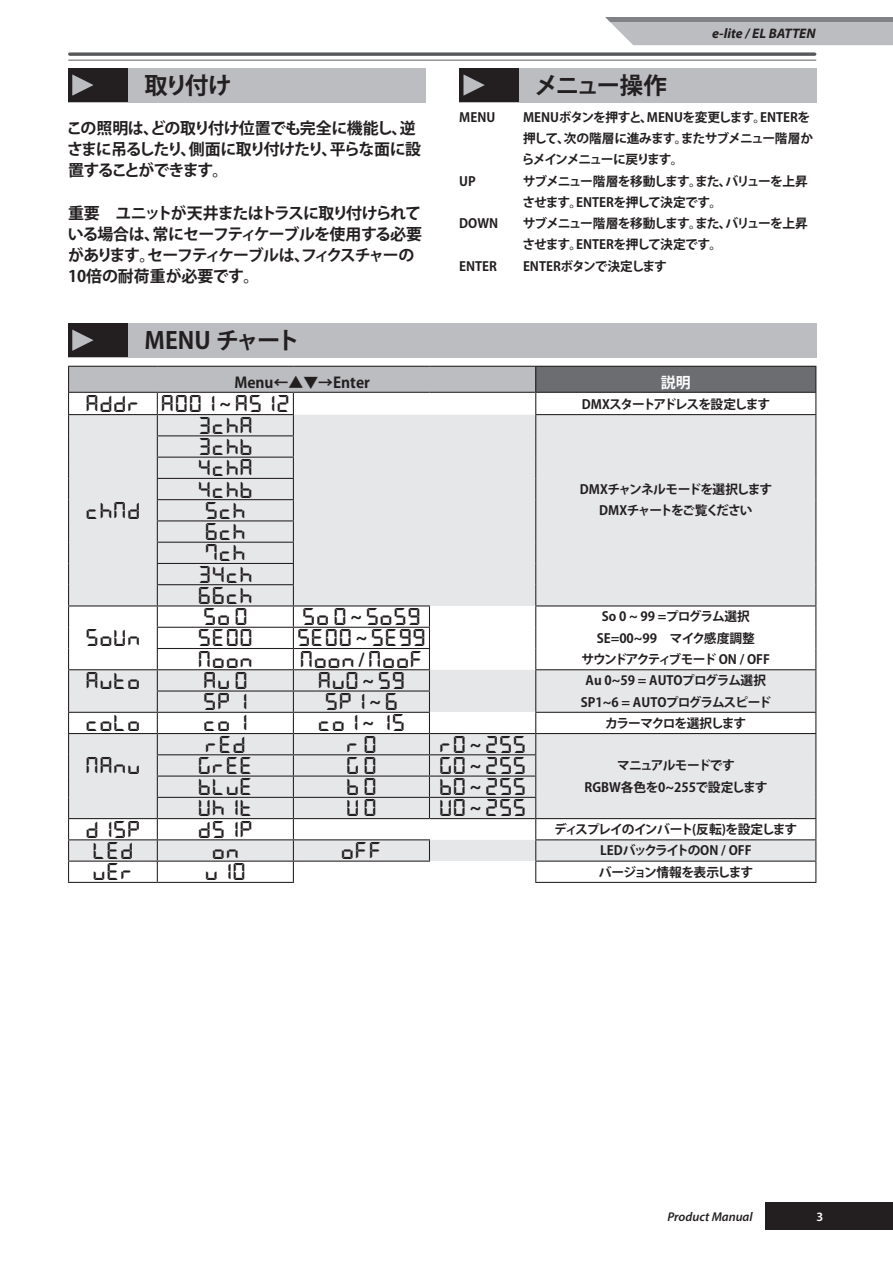
<style>
.page{position:relative;width:893px;height:1263px;background:#fff}
.page>*{position:absolute;margin:0;border:0;box-sizing:border-box;transform-origin:0 0}
.t1{font:700 23.4px "Koz Go Pro";letter-spacing:-.09em;color:#231f20}
.t2{font:700 23.4px "Koz Go Pro";letter-spacing:-.05em;color:#231f20}
.t3{font:700 16.95px/21.3px "DSEG7 Classic";color:#231f20;text-align:center}
.t4{font:700 15.9px/21.3px "Koz Go Pro";letter-spacing:-.06em;color:#231f20}
.t5{font:700 14.85px "Koz Go Pro";color:#231f20}
.t6{font:700 14.85px "Koz Go Pro";color:#fff}
.t7{font:italic 700 13.8px "Myriad Pro";color:#231f20}
.t8{font:700 12.75px/21.3px "Koz Go Pro";letter-spacing:-.05em;color:#231f20;text-align:center}
.t9{font:700 12.75px/21.3px "Koz Go Pro";letter-spacing:-.08em;color:#231f20;text-align:center}
.t10{font:700 12.75px "Koz Go Pro";letter-spacing:-.02em;color:#231f20}
.t11{font:700 12.75px "Koz Go Pro";letter-spacing:-.01em;color:#231f20}
.t12{font:italic 600 12.75px "Myriad Pro";color:#231f20}
.t13{font:600 12.75px "Myriad Pro";color:#fff}
.s1{font-family:"Koz Go Pro"}
</style>
<div class="page">
<svg style="left:70px;top:52px;width:745px;height:4px;background:#6f7072"></svg>
<hr style="left:69px;top:60px;width:747px;height:1px;background:#808285">
<svg style="left:605px;top:17px;width:288px;height:28px;background:#b4b5b8"></svg>
<div style="left:765px;top:1202px;width:128px;height:28px;background:#231f20"></div>
<hr style="left:68px;top:366px;width:89px;height:1px;background:#231f20">
<hr style="left:157px;top:366px;width:136px;height:1px;background:#231f20">
<hr style="left:293px;top:366px;width:136px;height:1px;background:#231f20">
<hr style="left:429px;top:366px;width:107px;height:1px;background:#231f20">
<hr style="left:536px;top:366px;width:280px;height:1px;background:#231f20">
<svg style="left:68px;top:367px;width:748px;height:515px"></svg>
<hr style="left:157px;top:839px;width:136px;height:1px;background:#231f20">
<hr style="left:293px;top:839px;width:137px;height:1px;background:#231f20">
<hr style="left:535px;top:839px;width:281px;height:1px;background:#231f20">
<hr style="left:68px;top:860px;width:89px;height:2px;background:#231f20">
<hr style="left:68px;top:882px;width:89px;height:1px;background:#231f20">
<hr style="left:157px;top:860px;width:136px;height:2px;background:#231f20">
<hr style="left:535px;top:860px;width:281px;height:2px;background:#231f20">
<hr style="left:157px;top:882px;width:137px;height:1px;background:#231f20">
<hr style="left:535px;top:882px;width:281px;height:1px;background:#231f20">
<div style="left:68px;top:323px;width:748px;height:34px;background:#bcbdc0"></div>
<div style="left:68px;top:323px;width:60px;height:34px;background:#231f20"></div>
<svg style="left:72px;top:330px;width:22px;height:21px"></svg>
<div style="left:459px;top:68px;width:357px;height:34px;background:#bcbdc0"></div>
<div style="left:68px;top:68px;width:357px;height:34px;background:#bcbdc0"></div>
<div style="left:459px;top:68px;width:60px;height:34px;background:#231f20"></div>
<div style="left:68px;top:68px;width:60px;height:34px;background:#231f20"></div>
<svg style="left:463px;top:74px;width:22px;height:22px"></svg>
<svg style="left:72px;top:74px;width:22px;height:22px"></svg>
<p class="t7" style="left:712px;top:25px;width:105px">e-lite / EL BATTEN</p>
<h1 class="t1" style="left:145px;top:70px;width:88px">取り付け</h1>
<h1 class="t1" style="left:534px;top:70px;width:134px">メニュー操作</h1>
<p class="t8" style="left:459px;top:107px;width:38px">MENU</p>
<p class="t8" style="left:522px;top:107px;width:293px;text-align:left">MENUボタンを押すと、MENUを変更します。ENTERを押して、次の階層に進みます。またサブメニュー階層からメインメニューに戻ります。<br>サブメニュー階層を移動します。また、バリューを上昇させます。ENTERを押して決定です。<br>サブメニュー階層を移動します。また、バリューを上昇させます。ENTERを押して決定です。<br>ENTERボタンで決定します</p>
<p class="t4" style="left:67px;top:118px;width:356px">この照明は、どの取り付け位置でも完全に機能し、逆さまに吊るしたり、側面に取り付けたり、平らな面に設置することができます。</p>
<p class="t4" style="left:68px;top:203px;width:356px">重要　ユニットが天井またはトラスに取り付けられている場合は、常にセーフティケーブルを使用する必要があります。セーフティケーブルは、フィクスチャーの<br>10倍の耐荷重が必要です。</p>
<p class="t8" style="left:459px;top:171px;width:18px">UP</p>
<p class="t8" style="left:459px;top:214px;width:41px">DOWN</p>
<p class="t8" style="left:459px;top:256px;width:39px">ENTER</p>
<h1 class="t2" style="left:145px;top:325px;width:157px">MENU チャート</h1>
<p class="t5" style="left:234px;top:373px;width:137px">Menu←▲▼→Enter</p>
<p class="t6" style="left:661px;top:373px;width:31px">説明</p>
<h2 class="t3" style="left:85px;top:396px;width:206px">Addr A001 <span class="s1">~</span> A512</h2>
<p class="t9" style="left:582px;top:394px;width:190px">DMXスタートアドレスを設定します</p>
<h2 class="t3" style="left:85px;top:502px;width:57px">Chmd</h2>
<h2 class="t3" style="left:85px;top:630px;width:57px">5ovn</h2>
<h2 class="t3" style="left:198px;top:417px;width:57px">3ChA</h2>
<h2 class="t3" style="left:198px;top:438px;width:57px">3Chb<br>4ChA<br>4Chb<br>5Ch<br>6Ch<br>7Ch<br>34Ch<br>66Ch</h2>
<p class="t9" style="left:580px;top:479px;width:194px">DMXチャンネルモードを選択します<br>DMXチャートをご覧ください</p>
<h2 class="t3" style="left:203px;top:609px;width:47px">5o 0</h2>
<h2 class="t3" style="left:302px;top:609px;width:120px">5o 0 <span class="s1">~</span> 5o59</h2>
<p class="t8" style="left:581px;top:607px;width:190px">So 0 ~ 99 =プログラム選択<br>SE=00~99　マイク感度調整<br>サウンドアクティブモード ON / OFF</p>
<h2 class="t3" style="left:198px;top:630px;width:57px">5e00</h2>
<h2 class="t3" style="left:297px;top:630px;width:131px">5e00 <span class="s1">~</span> 5e99</h2>
<h2 class="t3" style="left:198px;top:651px;width:57px">moon</h2>
<h2 class="t3" style="left:299px;top:651px;width:125px">moon <span class="s1">/</span> mooF</h2>
<h2 class="t3" style="left:85px;top:672px;width:57px">Auto</h2>
<h2 class="t3" style="left:203px;top:672px;width:47px">Au 0</h2>
<h2 class="t3" style="left:318px;top:672px;width:89px">au0 <span class="s1">~</span> 59</h2>
<p class="t10" style="left:586px;top:672px;width:182px">Au 0~59 = AUTOプログラム選択</p>
<h2 class="t3" style="left:203px;top:694px;width:47px">5P 1</h2>
<h2 class="t3" style="left:324px;top:694px;width:75px">5p1 <span class="s1">~</span> 6</h2>
<p class="t8" style="left:581px;top:692px;width:192px">SP1~6 = AUTOプログラムスピード</p>
<h2 class="t3" style="left:85px;top:715px;width:57px">CoLo</h2>
<h2 class="t3" style="left:203px;top:715px;width:47px">Co 1</h2>
<h2 class="t3" style="left:318px;top:715px;width:89px">co1 <span class="s1">~</span> 15</h2>
<p class="t9" style="left:605px;top:713px;width:143px">カラーマクロを選択します</p>
<h2 class="t3" style="left:85px;top:757px;width:57px">manu</h2>
<h2 class="t3" style="left:205px;top:736px;width:43px">red</h2>
<h2 class="t3" style="left:346px;top:736px;width:33px">r 0</h2>
<h2 class="t3" style="left:439px;top:736px;width:89px">r0 <span class="s1">~</span> 255</h2>
<h2 class="t3" style="left:198px;top:757px;width:57px">Gree</h2>
<h2 class="t3" style="left:346px;top:757px;width:33px">G 0</h2>
<h2 class="t3" style="left:439px;top:757px;width:89px">g0 <span class="s1">~</span> 255</h2>
<h2 class="t3" style="left:198px;top:779px;width:57px">bLue</h2>
<h2 class="t3" style="left:346px;top:779px;width:33px">b 0</h2>
<h2 class="t3" style="left:439px;top:779px;width:89px">b0 <span class="s1">~</span> 255</h2>
<h2 class="t3" style="left:198px;top:800px;width:57px">vh1t</h2>
<h2 class="t3" style="left:346px;top:800px;width:33px">v 0</h2>
<h2 class="t3" style="left:439px;top:800px;width:89px">v0 <span class="s1">~</span> 255</h2>
<p class="t8" style="left:584px;top:756px;width:185px">マニュアルモードです<br>RGBW各色を0~255で設定します</p>
<h2 class="t3" style="left:85px;top:821px;width:57px">d15P</h2>
<h2 class="t3" style="left:198px;top:821px;width:57px">d51P</h2>
<p class="t9" style="left:554px;top:819px;width:245px">ディスプレイのインバート(反転)を設定します</p>
<h2 class="t3" style="left:92px;top:842px;width:43px">Led</h2>
<h2 class="t3" style="left:211px;top:842px;width:29px">on</h2>
<h2 class="t3" style="left:341px;top:842px;width:43px">oFF</h2>
<p class="t11" style="left:600px;top:842px;width:153px">LEDバックライトのON / OFF</p>
<h2 class="t3" style="left:92px;top:864px;width:43px">uer</h2>
<h2 class="t3" style="left:205px;top:864px;width:43px">u10</h2>
<p class="t8" style="left:599px;top:862px;width:156px">バージョン情報を表示します</p>
<p class="t12" style="left:667px;top:1208px;width:87px">Product Manual</p>
<p class="t13" style="left:816px;top:1208px;width:8px">3</p>
</div>
